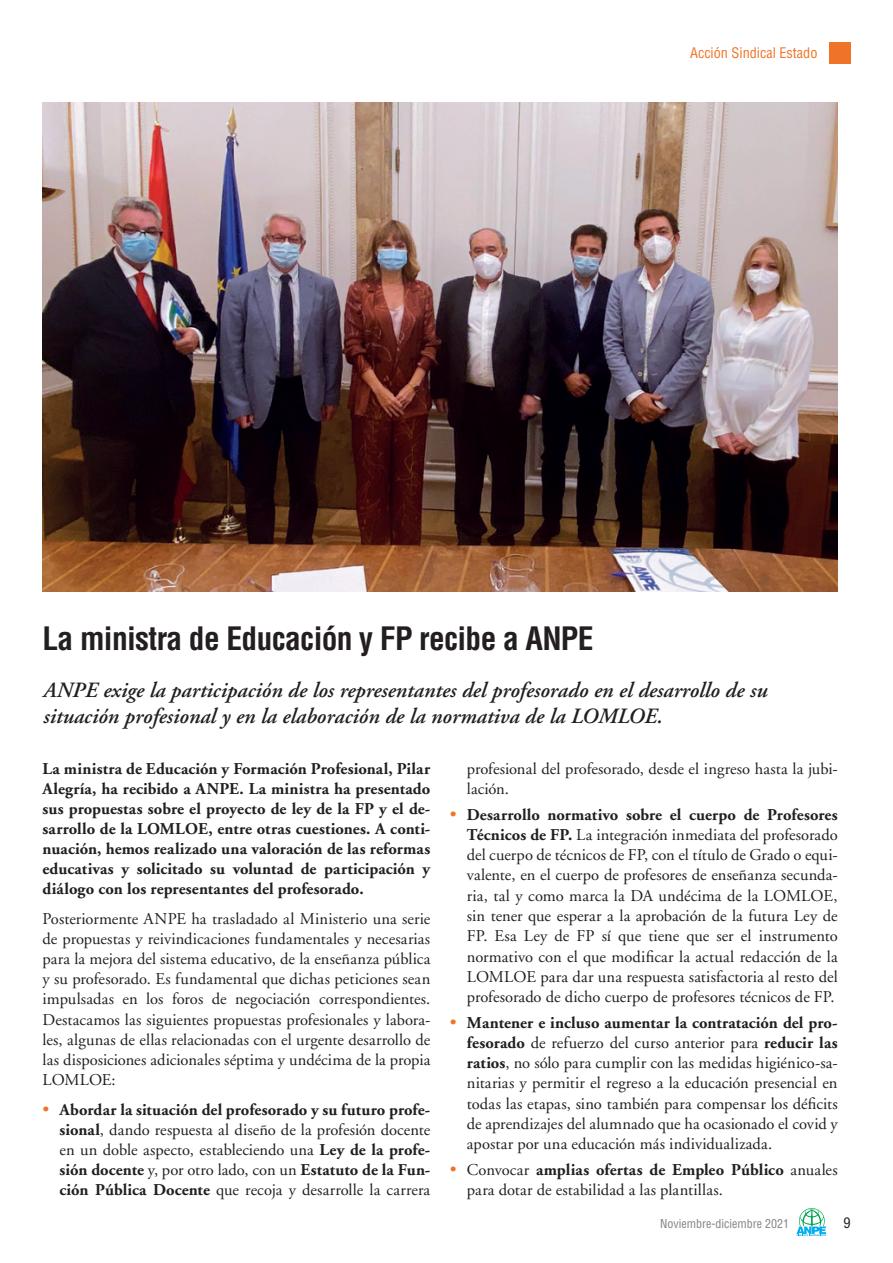
<style>
.page{position:relative;width:893px;height:1263px;background:#fff}
.page>*{position:absolute;margin:0;border:0;box-sizing:border-box;transform-origin:0 0}
.t1{font:700 condensed 31.5px "Helvetica";letter-spacing:-.02em;color:#231f20}
.t2{font:italic 600 21.75px/26.1px "Adobe Garamond";color:#231f20}
.t3{font:16.5px/20.2px "Adobe Garamond";letter-spacing:.005em;color:#231f20;text-align:justify}
.t4{font:700 16.5px/20.1px "Adobe Garamond";letter-spacing:.005em;color:#231f20;text-align:justify}
.t5{font:condensed 14.25px "Helvetica";color:#ef7428}
.t6{font:condensed 14.25px "Helvetica";color:#231f20}
.t7{font:condensed 12px "Helvetica";color:#808285}
.s1{font-size:18px;color:#ef7428}
.s2{font-weight:700}
</style>
<div class="page">
<div style="left:829px;top:43px;width:21px;height:21px;background:#ef7428"></div>
<svg style="left:796px;top:1208px;width:30px;height:28px"></svg>
<img style="left:43px;top:102px;width:795px;height:489px">
<p class="t5" style="left:690px;top:44px;width:129px">Acción Sindical Estado</p>
<h1 class="t1" style="left:43px;top:619px;width:553px">La ministra de Educación y FP recibe a ANPE</h1>
<h2 class="t2" style="left:43px;top:677px;width:726px">ANPE exige la participación de los representantes del profesorado en el desarrollo de su situación profesional y en la elaboración de la normativa de la LOMLOE.</h2>
<p class="t4" style="left:43px;top:759px;width:389px">La ministra de Educación y Formación Profesional, Pilar Alegría, ha recibido a ANPE. La ministra ha presentado sus propuestas sobre el proyecto de ley de la FP y el de&shy;sarrollo de la LOMLOE, entre otras cuestiones. A conti&shy;nuación, hemos realizado una valoración de las reformas educativas y solicitado su voluntad de participación y diálogo con los representantes del profesorado.</p>
<p class="t3" style="left:43px;top:909px;width:389px">Posteriormente ANPE ha trasladado al Ministerio una serie de propuestas y reivindicaciones fundamentales y necesarias para la mejora del sistema educativo, de la enseñanza pública y su profesorado. Es fundamental que dichas peticiones sean impulsadas en los foros de negociación correspondientes.<br>Destacamos las siguientes propuestas profesionales y labora&shy;les, algunas de ellas relacionadas con el urgente desarrollo de las disposiciones adicionales séptima y undécima de la propia LOMLOE:</p>
<p class="t3" style="left:60px;top:1100px;width:372px;text-indent:-17px"><span class="s1">•</span> <span class="s2">Abordar la situación del profesorado y su futuro profe&shy;sional</span>, dando respuesta al diseño de la profesión docente en un doble aspecto, estableciendo una <span class="s2">Ley de la profe&shy;sión docente</span> y, por otro lado, con un <span class="s2">Estatuto de la Fun&shy;ción Pública Docente</span> que recoja y desarrolle la carrera</p>
<p class="t3" style="left:467px;top:759px;width:372px">profesional del profesorado, desde el ingreso hasta la jubi&shy;lación.</p>
<p class="t3" style="left:467px;top:805px;width:372px;text-indent:-17px"><span class="s1">•</span> <span class="s2">Desarrollo normativo sobre el cuerpo de Profesores Técnicos de FP.</span> La integración inmediata del profesorado del cuerpo de técnicos de FP, con el título de Grado o equi&shy;valente, en el cuerpo de profesores de enseñanza secunda&shy;ria, tal y como marca la DA undécima de la LOMLOE, sin tener que esperar a la aprobación de la futura Ley de FP. Esa Ley de FP sí que tiene que ser el instrumento normativo con el que modificar la actual redacción de la LOMLOE para dar una respuesta satisfactoria al resto del profesorado de dicho cuerpo de profesores técnicos de FP.</p>
<p class="t3" style="left:467px;top:1013px;width:372px;text-indent:-17px"><span class="s1">•</span> <span class="s2">Mantener e incluso aumentar la contratación del pro&shy;fesorado</span> de refuerzo del curso anterior para <span class="s2">reducir las ratios</span>, no sólo para cumplir con las medidas higiénico-sa&shy;nitarias y permitir el regreso a la educación presencial en todas las etapas, sino también para compensar los déficits de aprendizajes del alumnado que ha ocasionado el covid y apostar por una educación más individualizada.</p>
<p class="t3" style="left:467px;top:1160px;width:372px;text-indent:-17px"><span class="s1">•</span> Convocar <span class="s2">amplias ofertas de Empleo Público</span> anuales para dotar de estabilidad a las plantillas.</p>
<p class="t7" style="left:660px;top:1216px;width:130px">Noviembre-diciembre 2021</p>
<p class="t6" style="left:843px;top:1214px;width:9px">9</p>
</div>
